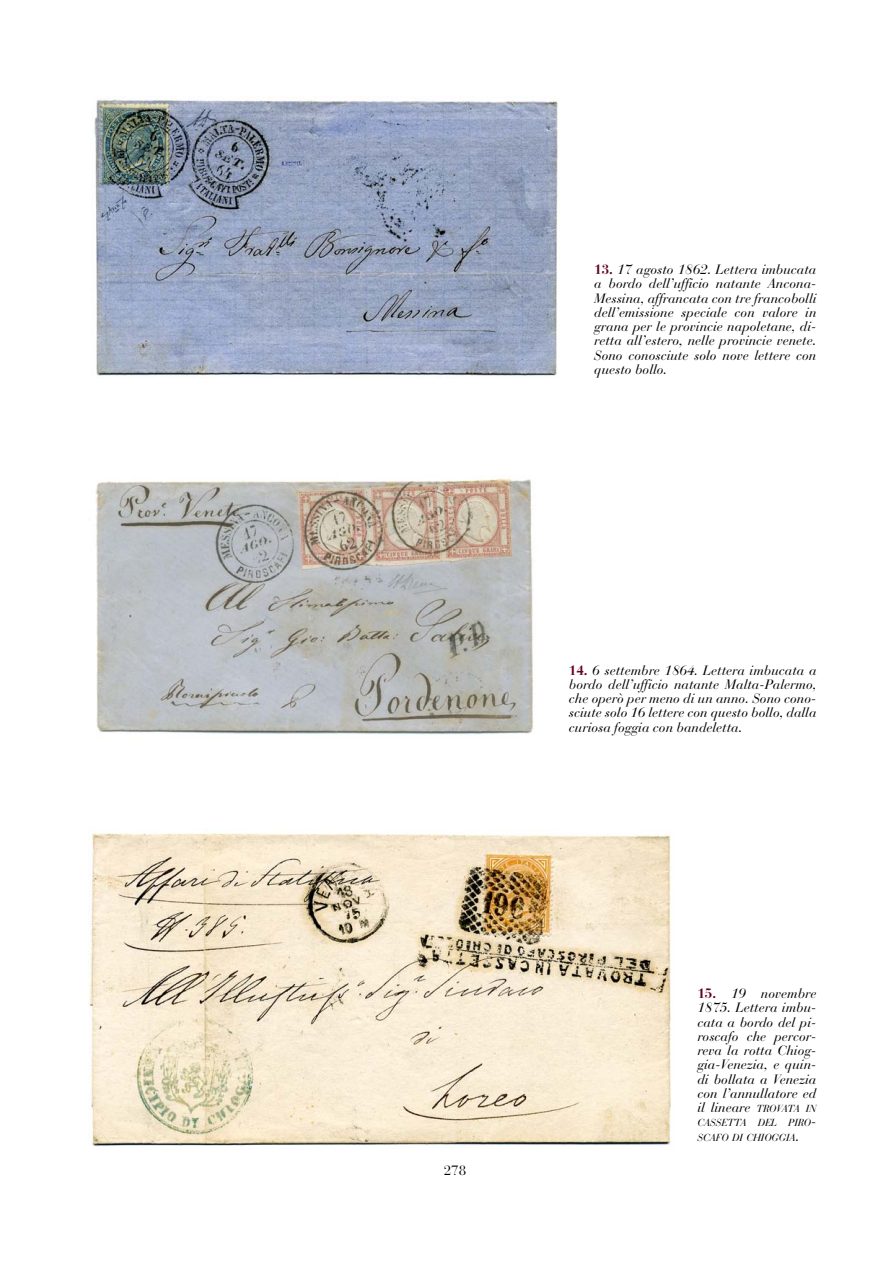
<style>
.page{position:relative;width:893px;height:1263px;background:#fff}
.page>*{position:absolute;margin:0;border:0;box-sizing:border-box;transform-origin:0 0}
.t1{font:italic 13.5px/14.2px "Bauer Bodoni";color:#000;text-align:justify}
.t2{font:13.5px "Bauer Bodoni";color:#000}
.t3{font:italic 10.2px/14.2px "Bauer Bodoni";color:#000}
.s1{font-weight:700;font-style:normal;color:#620121}
.s2{font-size:10.2px}
.s3{font-size:13.5px}
</style>
<div class="page">
<img style="left:95px;top:478px;width:439px;height:257px">
<img style="left:89px;top:833px;width:582px;height:314px">
<img style="left:91px;top:99px;width:467px;height:277px">
<p class="t1" style="left:594px;top:264px;width:224px"><span class="s1">13.</span> 17 agosto 1862. Lettera imbucata a bordo dell’ufficio natante Ancona-Messina, affrancata con tre francobolli dell’emissione speciale con valore in grana per le provincie napoletane, di&shy;retta all’estero, nelle provincie venete.<br>Sono conosciute solo nove lettere con questo bollo.</p>
<p class="t2" style="left:444px;top:1165px;width:24px">278</p>
<p class="t1" style="left:569px;top:665px;width:249px"><span class="s1">14.</span> 6 settembre 1864. Lettera imbucata a bordo dell’ufficio natante Malta-Palermo, che operò per meno di un anno. Sono cono&shy;sciute solo 16 lettere con questo bollo, dalla curiosa foggia con bandeletta.</p>
<p class="t1" style="left:697px;top:988px;width:121px"><span class="s1">15.</span> 19 novembre 1875. Lettera imbu&shy;cata a bordo del pi&shy;roscafo che percor&shy;reva la rotta Chiog&shy;gia-Venezia, e quin&shy;di bollata a Venezia con l’annullatore ed il lineare <span class="s2">TROVATA IN</span></p>
<p class="t3" style="left:697px;top:1117px;width:121px">CASSETTA DEL PIRO<span class="s3">-<br></span>SCAFO DI CHIOGGIA<span class="s3">.</span></p>
</div>
